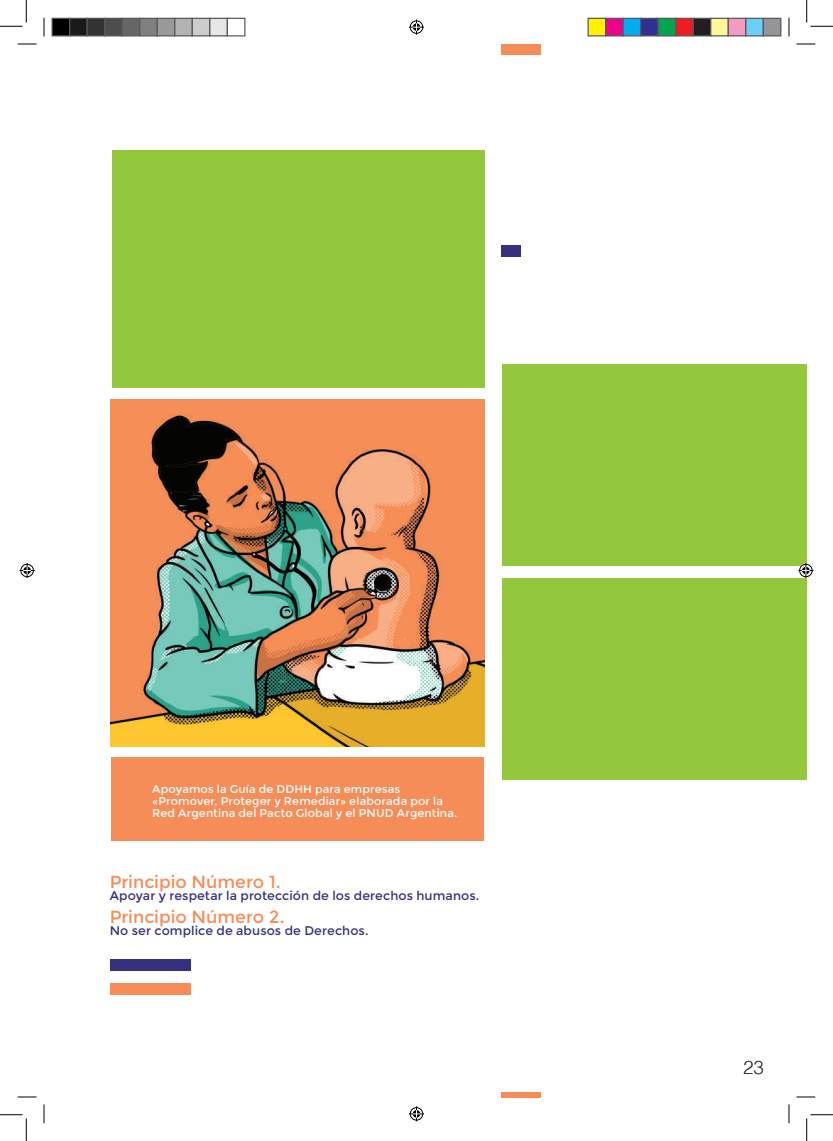
<style>
.page{position:relative;width:833px;height:1141px;background:#fff}
.page>*{position:absolute;margin:0;border:0;box-sizing:border-box;transform-origin:0 0}
.t1{font:300 18.75px "Helvetica";color:#231f20}
.t2{font:17.5px "Montserrat";letter-spacing:-.005em;color:#f68c58}
.t3{font:12.5px "Montserrat";letter-spacing:.005em;color:#35317f}
.t4{font:11.25px/11.9px "Montserrat";letter-spacing:.01em;color:#fff}
</style>
<div class="page">
<div style="left:111px;top:757px;width:372px;height:83px;background:#f68c58"></div>
<div style="left:111px;top:959px;width:80px;height:11px;background:#35317f"></div>
<div style="left:111px;top:982px;width:80px;height:12px;background:#f68c58"></div>
<div style="left:501px;top:44px;width:39px;height:11px;background:#f68c58"></div>
<div style="left:501px;top:1091px;width:39px;height:6px;background:#f68c58"></div>
<div style="left:501px;top:245px;width:20px;height:12px;background:#35317f"></div>
<img style="left:111px;top:399px;width:373px;height:347px">
<div style="left:112px;top:150px;width:372px;height:238px;background:#94c83c"></div>
<div style="left:501px;top:364px;width:305px;height:202px;background:#94c83c"></div>
<div style="left:501px;top:578px;width:305px;height:202px;background:#94c83c"></div>
<svg style="left:18px;top:43px;width:18px;height:2px"></svg>
<svg style="left:796px;top:43px;width:18px;height:2px"></svg>
<svg style="left:18px;top:1096px;width:18px;height:1px"></svg>
<svg style="left:796px;top:1096px;width:18px;height:1px"></svg>
<svg style="left:43px;top:18px;width:2px;height:18px"></svg>
<svg style="left:43px;top:1104px;width:2px;height:19px"></svg>
<svg style="left:788px;top:18px;width:1px;height:18px"></svg>
<svg style="left:788px;top:1104px;width:1px;height:19px"></svg>
<svg style="left:0;top:0;width:27px;height:27px"></svg>
<svg style="left:0;top:1114px;width:27px;height:26px"></svg>
<svg style="left:806px;top:0;width:26px;height:27px"></svg>
<svg style="left:806px;top:1114px;width:26px;height:26px"></svg>
<svg style="left:409px;top:20px;width:15px;height:15px"></svg>
<svg style="left:409px;top:1106px;width:15px;height:15px"></svg>
<svg style="left:20px;top:563px;width:15px;height:15px"></svg>
<svg style="left:798px;top:563px;width:14px;height:15px"></svg>
<div style="left:52px;top:18px;width:18px;height:18px;background:#000"></div>
<div style="left:51px;top:18px;width:19px;height:18px;border:1px solid #595959"></div>
<div style="left:70px;top:18px;width:17px;height:18px;background:#1a1a1a"></div>
<div style="left:69px;top:18px;width:19px;height:18px;border:1px solid #595959"></div>
<div style="left:87px;top:18px;width:18px;height:18px;background:#333"></div>
<div style="left:86px;top:18px;width:19px;height:18px;border:1px solid #595959"></div>
<div style="left:105px;top:18px;width:17px;height:18px;background:#4d4d4d"></div>
<div style="left:104px;top:18px;width:19px;height:18px;border:1px solid #595959"></div>
<div style="left:122px;top:18px;width:18px;height:18px;background:#666"></div>
<div style="left:121px;top:18px;width:19px;height:18px;border:1px solid #595959"></div>
<div style="left:140px;top:18px;width:17px;height:18px;background:#808080"></div>
<div style="left:139px;top:18px;width:19px;height:18px;border:1px solid #595959"></div>
<div style="left:157px;top:18px;width:18px;height:18px;background:#999"></div>
<div style="left:156px;top:18px;width:19px;height:18px;border:1px solid #595959"></div>
<div style="left:175px;top:18px;width:17px;height:18px;background:#b3b3b3"></div>
<div style="left:174px;top:18px;width:19px;height:18px;border:1px solid #595959"></div>
<div style="left:192px;top:18px;width:18px;height:18px;background:#ccc"></div>
<div style="left:191px;top:18px;width:19px;height:18px;border:1px solid #595959"></div>
<div style="left:210px;top:18px;width:17px;height:18px;background:#e6e6e6"></div>
<div style="left:209px;top:18px;width:19px;height:18px;border:1px solid #595959"></div>
<div style="left:226px;top:18px;width:19px;height:18px;border:1px solid #595959"></div>
<div style="left:587px;top:18px;width:18px;height:18px;background:#fff101"></div>
<div style="left:587px;top:18px;width:19px;height:18px;border:1px solid #595959"></div>
<div style="left:605px;top:18px;width:17px;height:18px;background:#ed028c"></div>
<div style="left:604px;top:18px;width:19px;height:18px;border:1px solid #595959"></div>
<div style="left:622px;top:18px;width:18px;height:18px;background:#00aeef"></div>
<div style="left:622px;top:18px;width:19px;height:18px;border:1px solid #595959"></div>
<div style="left:640px;top:18px;width:17px;height:18px;background:#2e3092"></div>
<div style="left:639px;top:18px;width:19px;height:18px;border:1px solid #595959"></div>
<div style="left:657px;top:18px;width:18px;height:18px;background:#00a54f"></div>
<div style="left:657px;top:18px;width:19px;height:18px;border:1px solid #595959"></div>
<div style="left:675px;top:18px;width:17px;height:18px;background:#ee1d23"></div>
<div style="left:674px;top:18px;width:19px;height:18px;border:1px solid #595959"></div>
<div style="left:692px;top:18px;width:18px;height:18px;background:#231f20"></div>
<div style="left:692px;top:18px;width:19px;height:18px;border:1px solid #595959"></div>
<div style="left:710px;top:18px;width:17px;height:18px;background:#fff79a"></div>
<div style="left:709px;top:18px;width:19px;height:18px;border:1px solid #595959"></div>
<div style="left:727px;top:18px;width:18px;height:18px;background:#f499c2"></div>
<div style="left:727px;top:18px;width:19px;height:18px;border:1px solid #595959"></div>
<div style="left:745px;top:18px;width:17px;height:18px;background:#6bcff6"></div>
<div style="left:744px;top:18px;width:19px;height:18px;border:1px solid #595959"></div>
<div style="left:762px;top:18px;width:18px;height:18px;background:#939598"></div>
<div style="left:762px;top:18px;width:19px;height:18px;border:1px solid #595959"></div>
<p class="t4" style="left:152px;top:783px;width:306px">Apoyamos la Guía de DDHH para empresas «Promover, Proteger y Remediar» elaborada por la<br>Red Argentina del Pacto Global y el PNUD Argentina.</p>
<h2 class="t2" style="left:110px;top:871px;width:172px">Principio Número 1.</h2>
<p class="t3" style="left:110px;top:887px;width:371px">Apoyar y respetar la protección de los derechos humanos.</p>
<h2 class="t2" style="left:110px;top:907px;width:176px">Principio Número 2.</h2>
<p class="t3" style="left:110px;top:923px;width:260px">No ser complice de abusos de Derechos.</p>
<h1 class="t1" style="left:742px;top:1050px;width:22px">23</h1>
</div>
